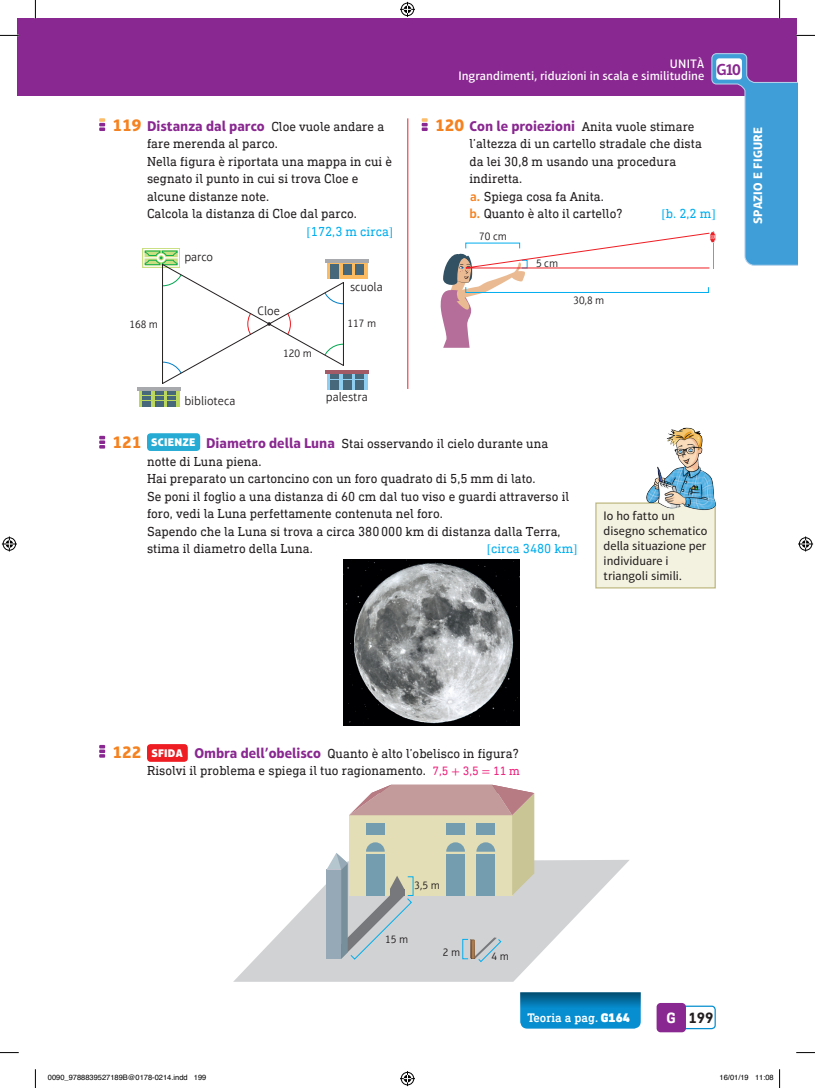
<style>
.page{position:relative;width:815px;height:1088px;background:#fff}
.page>*{position:absolute;margin:0;border:0;box-sizing:border-box;transform-origin:0 0}
.t1{font:700 15px "DIN Next Slab Pro";color:#231f20}
.t2{font:700 14.38px "Aptifer Sans LT Pro";color:#892890}
.t3{font:13.12px/17.5px "DIN Next Slab Pro";color:#231f20}
.t4{font:13.12px "DIN Next Slab Pro";color:#00aeef}
.t5{font:12.5px/15px "Aptifer Sans LT Pro";color:#231f20}
.t6{font:500 12.5px "Aptifer Sans LT Pro";color:#fff}
.t7{font:300 12.5px "Aptifer Sans LT Pro";color:#231f20}
.t8{font:500 12.5px "DIN Next Slab Pro";color:#fff}
.t9{font:700 12.5px "Aptifer Sans LT Pro";letter-spacing:.025em;color:#fff}
.t10{font:300 11.25px "Aptifer Sans LT Pro";color:#231f20}
.t11{font:7.5px "Helvetica";color:#000}
.s1{font-weight:600;font-size:16.25px;color:#892890}
.s2{font-size:17.5px;color:#f58220}
.s3{font-family:"DIN Next Slab Pro";font-weight:400;font-size:13.12px;color:#231f20}
.s4{font-family:"STIX General"}
.s5{font-family:"Aptifer Sans LT Pro";font-weight:700;font-size:17.5px;color:#f58220}
.s6{font-family:"Aptifer Sans LT Pro";font-weight:700;font-size:14.38px;color:#892890}
.s7{font-family:"Aptifer Sans LT Pro";font-weight:600;color:#f58220}
.s8{font-family:"Aptifer Sans LT Pro";font-weight:900;font-size:11.25px;color:#fff}
.s9{font-size:12.25px;color:#ee227d}
.s10{font-family:"STIX General";font-size:12.25px;color:#ee227d}
.s11{font-weight:900}
.s12{color:#fff}
</style>
<div class="page">
<div style="left:18px;top:18px;width:17px;height:78px;background:#892890"></div>
<div style="left:35px;top:18px;width:762px;height:78px;background:#892890"></div>
<div style="left:520px;top:1007px;width:121px;height:21px;background:#068ed0"></div>
<svg style="left:520px;top:992px;width:121px;height:15px"></svg>
<div style="left:679px;top:1005px;width:37px;height:24px;border:1px solid #068ed0;border-radius:4px"></div>
<div style="left:657px;top:1003px;width:29px;height:29px;background:#892890;border-radius:4px"></div>
<div style="left:142px;top:248px;width:38px;height:19px;background:#c9de80"></div>
<div style="left:143px;top:249px;width:36px;height:18px;border:1px solid #fff"></div>
<div style="left:327px;top:261px;width:40px;height:18px;background:#fcba61"></div>
<hr style="left:325px;top:259px;width:44px;height:4px;background:#a8a9ad">
<div style="left:327px;top:372px;width:40px;height:18px;background:#8fcef1"></div>
<div style="left:331px;top:380px;width:8px;height:10px;background:#47687b"></div>
<div style="left:343px;top:380px;width:8px;height:9px;background:#47687b"></div>
<div style="left:355px;top:380px;width:9px;height:10px;background:#47687b"></div>
<hr style="left:325px;top:370px;width:44px;height:3px;background:#a25a67">
<svg style="left:139px;top:390px;width:40px;height:17px"></svg>
<div style="left:143px;top:401px;width:8px;height:6px;background:#47687b"></div>
<div style="left:155px;top:401px;width:8px;height:6px;background:#47687b"></div>
<div style="left:167px;top:401px;width:9px;height:6px;background:#47687b"></div>
<svg style="left:143px;top:391px;width:33px;height:8px"></svg>
<hr style="left:137px;top:387px;width:44px;height:3px;background:#a8a9ad">
<svg style="left:144px;top:250px;width:220px;height:134px"></svg>
<svg style="left:440px;top:53px;width:357px;height:295px"></svg>
<div style="left:147px;top:433px;width:53px;height:18px;background:#26abd5;border-radius:4px"></div>
<img style="left:343px;top:560px;width:176px;height:166px">
<div style="left:147px;top:744px;width:41px;height:18px;background:#ee1d23;border-radius:4px"></div>
<svg style="left:233px;top:860px;width:396px;height:122px"></svg>
<svg style="left:326px;top:785px;width:208px;height:177px"></svg>
<svg style="left:99px;top:118px;width:6px;height:13px"></svg>
<hr style="left:407px;top:118px;width:1px;height:271px;background:#ee1d23">
<svg style="left:422px;top:118px;width:6px;height:13px"></svg>
<svg style="left:99px;top:436px;width:6px;height:12px"></svg>
<div style="left:596px;top:503px;width:119px;height:85px;background:#f3f1df"></div>
<div style="left:595px;top:502px;width:121px;height:86px;border:1px solid #bfb983"></div>
<img style="left:628px;top:427px;width:88px;height:86px">
<svg style="left:99px;top:745px;width:6px;height:13px"></svg>
<svg style="left:0;top:35px;width:19px;height:1px"></svg>
<svg style="left:796px;top:35px;width:19px;height:1px"></svg>
<svg style="left:0;top:1052px;width:19px;height:1px"></svg>
<svg style="left:796px;top:1052px;width:19px;height:1px"></svg>
<svg style="left:35px;top:0;width:1px;height:19px"></svg>
<svg style="left:35px;top:1069px;width:1px;height:19px"></svg>
<svg style="left:779px;top:0;width:1px;height:19px"></svg>
<svg style="left:400px;top:2px;width:15px;height:15px"></svg>
<svg style="left:400px;top:1071px;width:15px;height:15px"></svg>
<svg style="left:2px;top:536px;width:15px;height:15px"></svg>
<svg style="left:798px;top:536px;width:15px;height:15px"></svg>
<svg style="left:779px;top:1069px;width:1px;height:19px"></svg>
<p class="t6" style="left:670px;top:57px;width:73px">UNITÀ <span class="s1">G10</span></p>
<p class="t6" style="left:458px;top:69px;width:247px">Ingrandimenti, riduzioni in scala e similitudine</p>
<p class="t2" style="left:113px;top:117px;width:273px"><span class="s2">119</span> Distanza dal parco <span class="s3">Cloe vuole andare a</span></p>
<p class="t3" style="left:147px;top:135px;width:132px">fare merenda al parco.</p>
<p class="t3" style="left:147px;top:152px;width:247px">Nella figura è riportata una mappa in cui è</p>
<p class="t3" style="left:147px;top:170px;width:213px">segnato il punto in cui si trova Cloe e</p>
<p class="t3" style="left:147px;top:187px;width:124px">alcune distanze note.</p>
<p class="t3" style="left:147px;top:205px;width:211px">Calcola la distanza di Cloe dal parco.</p>
<p class="t4" style="left:307px;top:224px;width:88px"><span class="s4">[</span>172,3 m circa<span class="s4">]</span></p>
<p class="t10" style="left:129px;top:318px;width:30px">168 m</p>
<p class="t7" style="left:184px;top:250px;width:30px">parco</p>
<p class="t7" style="left:184px;top:393px;width:53px">biblioteca</p>
<p class="t7" style="left:258px;top:304px;width:24px">Cloe</p>
<p class="t10" style="left:283px;top:346px;width:30px">120 m</p>
<p class="t7" style="left:350px;top:280px;width:34px">scuola</p>
<p class="t10" style="left:347px;top:317px;width:30px">117 m</p>
<p class="t7" style="left:326px;top:390px;width:43px">palestra</p>
<p class="t3" style="left:469px;top:117px;width:234px;text-indent:-35px"><span class="s5">120</span> <span class="s6">Con le proiezioni</span> Anita vuole stimare l’altezza di un cartello stradale che dista da lei 30,8 m usando una procedura indiretta.<br><span class="s7">a.</span> Spiega cosa fa Anita.<br><span class="s7">b.</span> Quanto è alto il cartello?</p>
<p class="t4" style="left:661px;top:206px;width:56px"><span class="s4">[</span>b. 2,2 m<span class="s4">]</span></p>
<p class="t10" style="left:479px;top:230px;width:29px">70 cm</p>
<p class="t10" style="left:536px;top:257px;width:24px">5 cm</p>
<p class="t10" style="left:573px;top:294px;width:32px">30,8 m</p>
<p class="t3" style="left:147px;top:435px;width:424px;text-indent:-35px"><span class="s5">121</span> <sup>SCIENZE</sup> <span class="s6">Diametro della Luna</span> Stai osservando il cielo durante una notte di Luna piena.<br>Hai preparato un cartoncino con un foro quadrato di 5,5 mm di lato.<br>Se poni il foglio a una distanza di 60 cm dal tuo viso e guardi attraverso il foro, vedi la Luna perfettamente contenuta nel foro.<br>Sapendo che la Luna si trova a circa 380000 km di distanza dalla Terra, stima il diametro della Luna.</p>
<p class="t4" style="left:487px;top:541px;width:92px"><span class="s4">[</span>circa 3480 km<span class="s4">]</span></p>
<p class="t5" style="left:604px;top:508px;width:105px">Io ho fatto un disegno schematico della situazione per individuare i triangoli simili.</p>
<p class="t9" style="left:750px;top:224px;width:98px;rotate:-90deg">SPAZIO E FIGURE</p>
<p class="t3" style="left:113px;top:744px;width:409px;text-align:right"><span class="s5">122</span> <span class="s8">SFIDA</span> <span class="s6">Ombra dell’obelisco</span> Quanto è alto l’obelisco in figura?<br>Risolvi il problema e spiega il tuo ragionamento. <span class="s9">7,5</span> <span class="s10">+</span> <span class="s9">3,5</span> <span class="s10">=</span> <span class="s9">11 m</span></p>
<p class="t10" style="left:415px;top:879px;width:27px">3,5 m</p>
<p class="t10" style="left:385px;top:932px;width:25px">15 m</p>
<p class="t10" style="left:443px;top:946px;width:19px">2 m</p>
<p class="t10" style="left:492px;top:949px;width:19px">4 m</p>
<p class="t8" style="left:527px;top:1010px;width:104px">Teoria a pag. <span class="s11">G164</span></p>
<p class="t1" style="left:667px;top:1009px;width:48px"><span class="s12">G</span> 199</p>
<p class="t11" style="left:48px;top:1072px;width:160px">0090_9788839527189B@0178-0214.indd 199</p>
<p class="t11" style="left:719px;top:1072px;width:56px">16/01/19 11:08</p>
</div>
